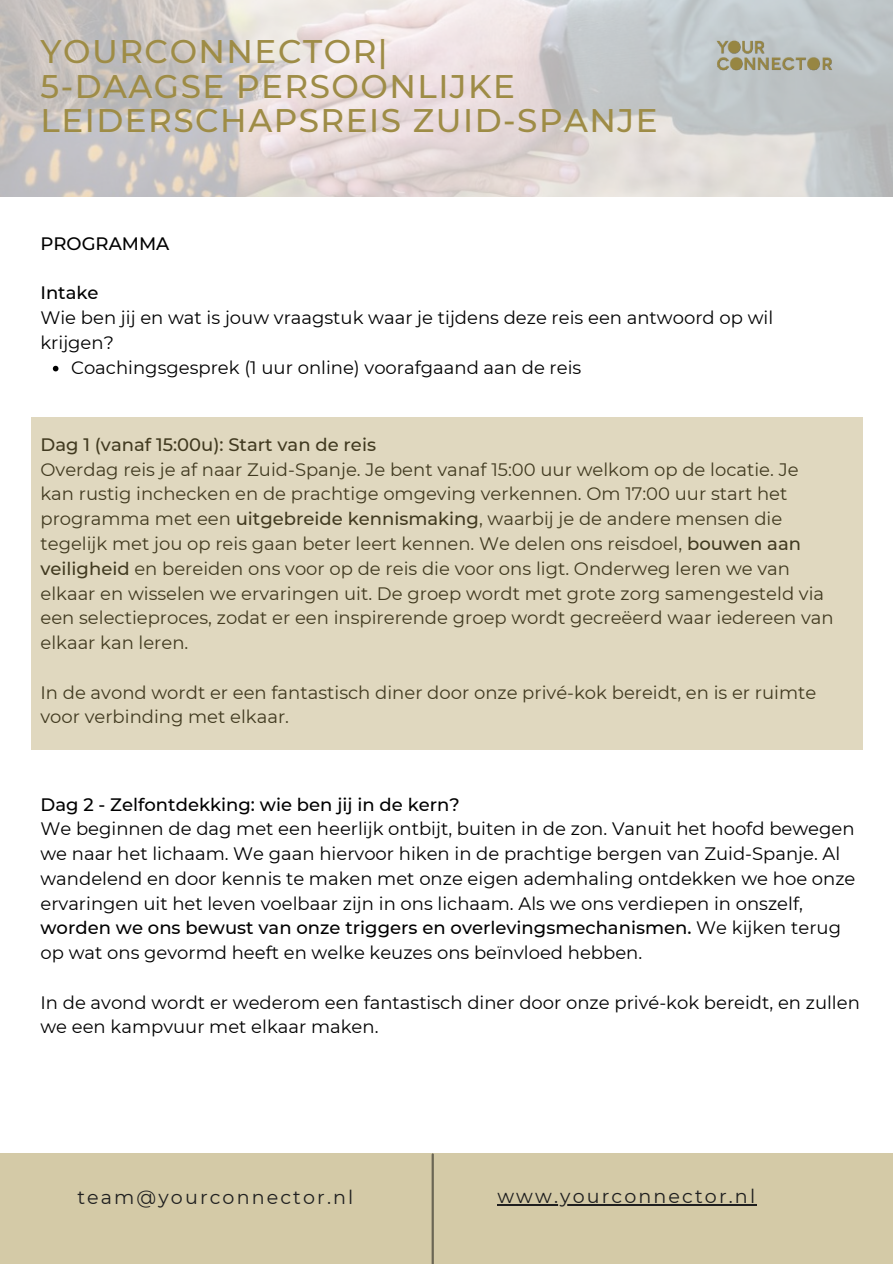
<style>
.page{position:relative;width:893px;height:1264px;background:#fff}
.page>*{position:absolute;margin:0;border:0;box-sizing:border-box;transform-origin:0 0}
.t1{font:500 32.7px/34.8px "Montserrat";letter-spacing:.045em;color:#9e8c46}
.t2{font:19.05px "Montserrat";letter-spacing:.11em;color:#1f1f1f}
.t3{font:18px/24.8px "Montserrat";color:#000}
.t4{font:500 18px "Montserrat";color:#000}
.s1{font-weight:500}
</style>
<div class="page">
<img style="left:0;top:0;width:892px;height:196px">
<img style="left:677px;top:0;width:194px;height:111px">
<div style="left:31px;top:418px;width:831px;height:332px;background:#e0d8bf"></div>
<div style="left:0;top:1153px;width:892px;height:110px;background:#d4caa7"></div>
<hr style="left:431px;top:1154px;width:3px;height:109px;background:#020301">
<hr style="left:497px;top:1204px;width:260px;height:1px;background:#1f1f1f">
<svg style="left:53px;top:366px;width:5px;height:5px"></svg>
<p class="t1" style="left:40px;top:34px;width:618px">YOURCONNECTOR|<br>5-DAAGSE PERSOONLIJKE<br>LEIDERSCHAPSREIS ZUID-SPANJE</p>
<p class="t4" style="left:40px;top:232px;width:130px">PROGRAMMA</p>
<p class="t4" style="left:40px;top:282px;width:60px">Intake</p>
<p class="t3" style="left:40px;top:305px;width:734px">Wie ben jij en wat is jouw vraagstuk waar je tijdens deze reis een antwoord op wil krijgen?</p>
<p class="t3" style="left:71px;top:355px;width:511px">Coachingsgesprek (1 uur online) voorafgaand aan de reis</p>
<p class="t4" style="left:40px;top:433px;width:337px">Dag 1 (vanaf 15:00u): Start van de reis</p>
<p class="t3" style="left:40px;top:457px;width:794px">Overdag reis je af naar Zuid-Spanje. Je bent vanaf 15:00 uur welkom op de locatie. Je kan rustig inchecken en de prachtige omgeving verkennen. Om 17:00 uur start het programma met een <span class="s1">uitgebreide kennismaking</span>, waarbij je de andere mensen die tegelijk met jou op reis gaan beter leert kennen. We delen ons reisdoel, <span class="s1">bouwen aan veiligheid</span> en bereiden ons voor op de reis die voor ons ligt. Onderweg leren we van elkaar en wisselen we ervaringen uit. De groep wordt met grote zorg samengesteld via een selectieproces, zodat er een inspirerende groep wordt gecreëerd waar iedereen van elkaar kan leren.</p>
<p class="t3" style="left:40px;top:679px;width:777px">In de avond wordt er een fantastisch diner door onze privé-kok bereidt, en is er ruimte voor verbinding met elkaar.</p>
<p class="t4" style="left:40px;top:793px;width:421px">Dag 2 - Zelfontdekking: wie ben jij in de kern?</p>
<h2 class="t3" style="left:40px;top:816px;width:816px">We beginnen de dag met een heerlijk ontbijt, buiten in de zon. Vanuit het hoofd bewegen we naar het lichaam. We gaan hiervoor hiken in de prachtige bergen van Zuid-Spanje. Al wandelend en door kennis te maken met onze eigen ademhaling ontdekken we hoe onze ervaringen uit het leven voelbaar zijn in ons lichaam. Als we ons verdiepen in onszelf, <span class="s1">worden we ons bewust van onze triggers en overlevingsmechanismen.</span> We kijken terug op wat ons gevormd heeft en welke keuzes ons beïnvloed hebben.</h2>
<p class="t3" style="left:40px;top:989px;width:820px">In de avond wordt er wederom een fantastisch diner door onze privé-kok bereidt, en zullen we een kampvuur met elkaar maken.</p>
<p class="t2" style="left:77px;top:1185px;width:277px">team@yourconnector.nl</p>
<p class="t2" style="left:497px;top:1184px;width:259px">www.yourconnector.nl</p>
</div>
